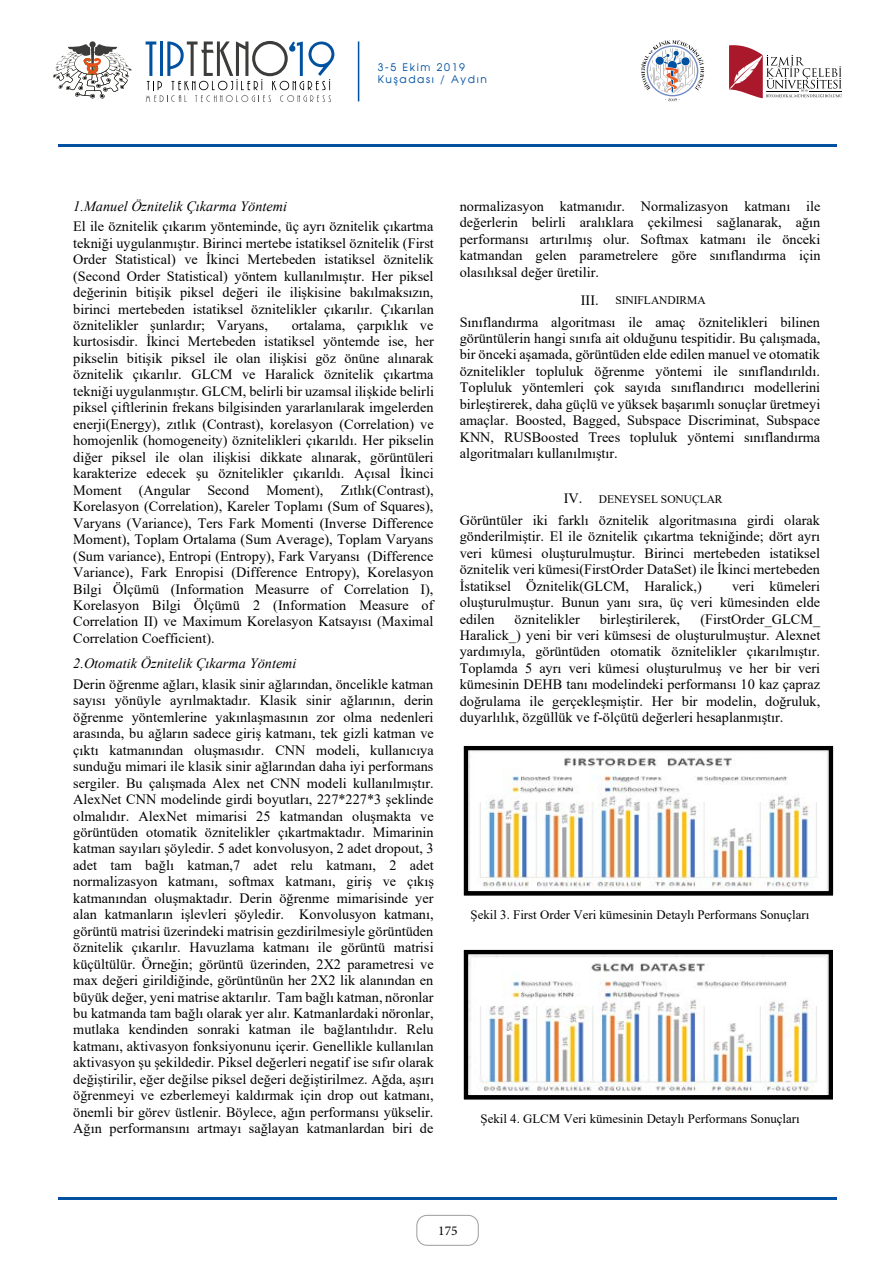
<style>
.page{position:relative;width:893px;height:1263px;background:#fff}
.page>*{position:absolute;margin:0;border:0;box-sizing:border-box;transform-origin:0 0}
.t1{font:14.25px/16.5px "Times New Roman";color:#000;text-align:justify}
.t2{font:italic 14.25px "Times New Roman";color:#000}
.t3{font:13.5px "Minion Pro";color:#000}
.t4{font:12.9px "Times New Roman";color:#000}
.t5{font:11.55px "Times New Roman";letter-spacing:-.005em;color:#000}
.t6{font:10.5px/12.6px "Avalon Plain";letter-spacing:.155em;color:#0051a0}
.s1{font-size:14.25px}
</style>
<div class="page">
<svg style="left:89px;top:41px;width:7px;height:6px"></svg>
<svg style="left:53px;top:44px;width:78px;height:55px"></svg>
<svg style="left:641px;top:40px;width:63px;height:61px"></svg>
<svg style="left:729px;top:45px;width:113px;height:53px"></svg>
<svg style="left:146px;top:41px;width:188px;height:61px"></svg>
<hr style="left:358px;top:41px;width:1px;height:60px;background:#0051a0">
<div style="left:417px;top:1215px;width:61px;height:30px;border:1px solid #9d9d9c;border-radius:10px"></div>
<hr style="left:58px;top:1197px;width:779px;height:2px;background:#0051a0">
<hr style="left:58px;top:145px;width:779px;height:2px;background:#0051a0">
<img style="left:469px;top:751px;width:359px;height:139px">
<div style="left:464px;top:746px;width:369px;height:149px;border:4px solid #000"></div>
<img style="left:469px;top:955px;width:359px;height:139px">
<div style="left:464px;top:950px;width:369px;height:149px;border:4px solid #000"></div>
<p class="t6" style="left:378px;top:60px;width:111px">3-5 Ekim 2019<br>Kuşadası / Aydın</p>
<p class="t2" style="left:73px;top:196px;width:215px">1.Manuel Öznitelik Çıkarma Yöntemi</p>
<p class="t1" style="left:73px;top:218px;width:362px">El ile öznitelik çıkarım yönteminde, üç ayrı öznitelik çıkartma tekniği uygulanmıştır. Birinci mertebe istatiksel öznitelik (First Order Statistical) ve İkinci Mertebeden istatiksel öznitelik (Second Order Statistical) yöntem kullanılmıştır. Her piksel değerinin bitişik piksel değeri ile ilişkisine bakılmaksızın, birinci mertebeden istatiksel öznitelikler çıkarılır. Çıkarılan öznitelikler şunlardır; Varyans,</p>
<p class="t1" style="left:73px;top:317px;width:362px;text-indent:219px">ortalama, çarpıklık ve kurtosisdir. İkinci Mertebeden istatiksel yöntemde ise, her pikselin bitişik piksel ile olan ilişkisi göz önüne alınarak öznitelik çıkarılır. GLCM ve Haralick öznitelik çıkartma tekniği uygulanmıştır. GLCM, belirli bir uzamsal ilişkide belirli piksel çiftlerinin frekans bilgisinden yararlanılarak imgelerden enerji(Energy), zıtlık (Contrast), korelasyon (Correlation) ve homojenlik (homogeneity) öznitelikleri çıkarıldı. Her pikselin diğer piksel ile olan ilişkisi dikkate alınarak, görüntüleri karakterize edecek şu öznitelikler çıkarıldı. Açısal İkinci Moment (Angular Second Moment), Zıtlık(Contrast), Korelasyon (Correlation), Kareler Toplamı (Sum of Squares), Varyans (Variance), Ters Fark Momenti (Inverse Difference Moment), Toplam Ortalama (Sum Average), Toplam Varyans (Sum variance), Entropi (Entropy), Fark Varyansı (Difference Variance), Fark Enropisi (Difference Entropy), Korelasyon Bilgi Ölçümü (Information Measurre of Correlation I), Korelasyon Bilgi Ölçümü 2 (Information Measure of Correlation II) ve Maximum Korelasyon Katsayısı (Maximal Correlation Coefficient).</p>
<p class="t2" style="left:73px;top:653px;width:225px">2.Otomatik Öznitelik Çıkarma Yöntemi</p>
<p class="t1" style="left:73px;top:675px;width:362px">Derin öğrenme ağları, klasik sinir ağlarından, öncelikle katman sayısı yönüyle ayrılmaktadır. Klasik sinir ağlarının, derin öğrenme yöntemlerine yakınlaşmasının zor olma nedenleri arasında, bu ağların sadece giriş katmanı, tek gizli katman ve çıktı katmanından oluşmasıdır. CNN modeli, kullanıcıya sunduğu mimari ile klasik sinir ağlarından daha iyi performans sergiler. Bu çalışmada Alex net CNN modeli kullanılmıştır.<br>AlexNet CNN modelinde girdi boyutları, 227*227*3 şeklinde olmalıdır. AlexNet mimarisi 25 katmandan oluşmakta ve görüntüden otomatik öznitelikler çıkartmaktadır. Mimarinin katman sayıları şöyledir. 5 adet konvolusyon, 2 adet dropout, 3 adet tam bağlı katman,7 adet relu katmanı, 2 adet normalizasyon katmanı, softmax katmanı, giriş ve çıkış katmanından oluşmaktadır. Derin öğrenme mimarisinde yer alan katmanların işlevleri şöyledir. Konvolusyon katmanı, görüntü matrisi üzerindeki matrisin gezdirilmesiyle görüntüden öznitelik çıkarılır. Havuzlama katmanı ile görüntü matrisi küçültülür. Örneğin; görüntü üzerinden, 2X2 parametresi ve max değeri girildiğinde, görüntünün her 2X2 lik alanından en büyük değer, yeni matrise aktarılır. Tam bağlı katman, nöronlar bu katmanda tam bağlı olarak yer alır. Katmanlardaki nöronlar, mutlaka kendinden sonraki katman ile bağlantılıdır. Relu katmanı, aktivasyon fonksiyonunu içerir. Genellikle kullanılan aktivasyon şu şekildedir. Piksel değerleri negatif ise sıfır olarak değiştirilir, eğer değilse piksel değeri değiştirilmez. Ağda, aşırı öğrenmeyi ve ezberlemeyi kaldırmak için drop out katmanı, önemli bir görev üstlenir. Böylece, ağın performansı yükselir.<br>Ağın performansını artmayı sağlayan katmanlardan biri de</p>
<p class="t1" style="left:460px;top:197px;width:362px">normalizasyon katmanıdır. Normalizasyon katmanı ile değerlerin belirli aralıklara çekilmesi sağlanarak, ağın performansı artırılmış olur. Softmax katmanı ile önceki katmandan gelen parametrelere göre sınıflandırma için olasılıksal değer üretilir.</p>
<p class="t5" style="left:581px;top:292px;width:126px"><span class="s1">III.</span> SINIFLANDIRMA</p>
<p class="t1" style="left:460px;top:313px;width:362px">Sınıflandırma algoritması ile amaç öznitelikleri bilinen görüntülerin hangi sınıfa ait olduğunu tespitidir. Bu çalışmada, bir önceki aşamada, görüntüden elde edilen manuel ve otomatik öznitelikler topluluk öğrenme yöntemi ile sınıflandırıldı.<br>Topluluk yöntemleri çok sayıda sınıflandırıcı modellerini birleştirerek, daha güçlü ve yüksek başarımlı sonuçlar üretmeyi amaçlar. Boosted, Bagged, Subspace Discriminat, Subspace KNN, RUSBoosted Trees topluluk yöntemi sınıflandırma algoritmaları kullanılmıştır.</p>
<p class="t5" style="left:564px;top:491px;width:160px"><span class="s1">IV.</span> DENEYSEL SONUÇLAR</p>
<p class="t1" style="left:460px;top:511px;width:362px">Görüntüler iki farklı öznitelik algoritmasına girdi olarak gönderilmiştir. El ile öznitelik çıkartma tekniğinde; dört ayrı veri kümesi oluşturulmuştur. Birinci mertebeden istatiksel öznitelik veri kümesi(FirstOrder DataSet) ile İkinci mertebeden İstatiksel Öznitelik(GLCM, Haralick,)</p>
<p class="t1" style="left:460px;top:577px;width:362px;text-indent:272px">veri kümeleri oluşturulmuştur. Bunun yanı sıra, üç veri kümesinden elde edilen</p>
<p class="t1" style="left:515px;top:610px;width:67px">öznitelikler</p>
<p class="t1" style="left:600px;top:610px;width:82px">birleştirilerek,</p>
<p class="t1" style="left:460px;top:610px;width:362px;text-indent:241px">(FirstOrder_GLCM_ Haralick_) yeni bir veri kümsesi de oluşturulmuştur. Alexnet yardımıyla, görüntüden otomatik öznitelikler çıkarılmıştır.<br>Toplamda 5 ayrı veri kümesi oluşturulmuş ve her bir veri kümesinin DEHB tanı modelindeki performansı 10 kaz çapraz doğrulama ile gerçekleşmiştir. Her bir modelin, doğruluk, duyarlılık, özgüllük ve f-ölçütü değerleri hesaplanmıştır.</p>
<p class="t4" style="left:471px;top:906px;width:340px">Şekil 3. First Order Veri kümesinin Detaylı Performans Sonuçları</p>
<p class="t4" style="left:480px;top:1110px;width:321px">Şekil 4. GLCM Veri kümesinin Detaylı Performans Sonuçları</p>
<p class="t3" style="left:438px;top:1222px;width:21px">175</p>
</div>
